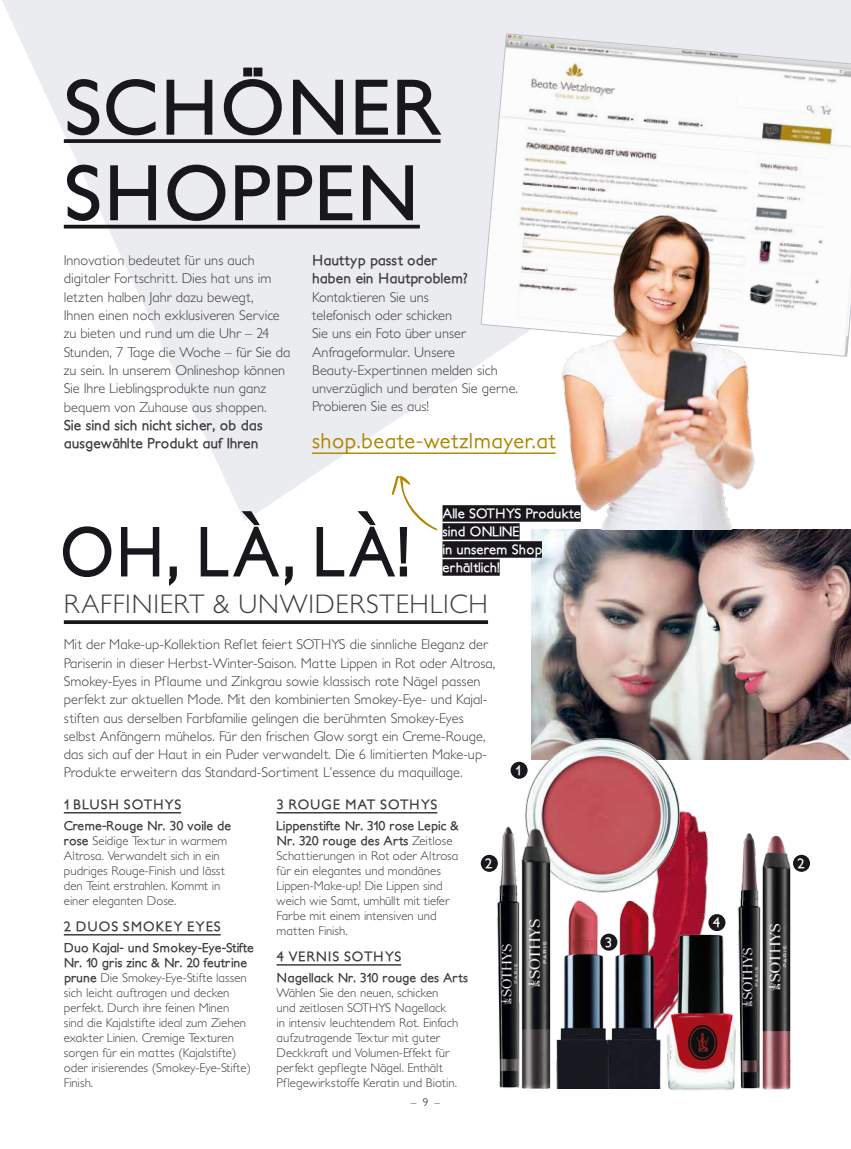
<style>
.page{position:relative;width:851px;height:1149px;background:#fff}
.page>*{position:absolute;margin:0;border:0;box-sizing:border-box;transform-origin:0 0}
.t1{font:700 75px/85.5px "Petita";letter-spacing:.005em;color:#1a171c}
.t2{font:700 67.5px "Petita";color:#1a171c;scale:.93 1}
.t3{font:300 27px "Petita";letter-spacing:.03em;color:#3e3d40}
.t4{font:500 21.3px "Petita";letter-spacing:.02em;color:#ae8800}
.t5{font:300 14.25px/18.3px "Petita";letter-spacing:.005em;color:#3e3d40}
.t6{font:700 14.25px/18.3px "Petita";letter-spacing:.005em;color:#3e3d40}
.t7{font:700 13.5px/18px "Petita";letter-spacing:.005em;color:#fff}
.t8{font:700 13.5px "Petita";letter-spacing:.06em;color:#3e3d40}
.t9{font:300 12.75px/15px "Petita";letter-spacing:.005em;color:#3e3d40}
.t10{font:700 12.75px "Petita";letter-spacing:.005em;color:#3e3d40}
.s1{font-weight:700}
</style>
<div class="page">
<svg style="left:2px;top:0;width:848px;height:521px;fill:#ebecef"></svg>
<img style="left:531px;top:529px;width:319px;height:230px">
<img style="left:618px;top:816px;width:192px;height:273px">
<svg style="left:64px;top:139px;width:376px;height:4px;background:#262328"></svg>
<hr style="left:64px;top:225px;width:356px;height:3px;background:#1a171c">
<hr style="left:276px;top:811px;width:161px;height:2px;background:#3e3d40">
<hr style="left:276px;top:963px;width:125px;height:2px;background:#3e3d40">
<div style="left:442px;top:505px;width:138px;height:16px;background:#1a171c"></div>
<div style="left:442px;top:523px;width:77px;height:16px;background:#1a171c"></div>
<div style="left:442px;top:541px;width:100px;height:16px;background:#1a171c"></div>
<div style="left:442px;top:559px;width:57px;height:16px;background:#1a171c"></div>
<hr style="left:64px;top:811px;width:117px;height:2px;background:#3e3d40">
<hr style="left:64px;top:933px;width:156px;height:2px;background:#3e3d40">
<img style="left:513px;top:725px;width:182px;height:177px">
<img style="left:653px;top:919px;width:76px;height:172px">
<img style="left:764px;top:816px;width:37px;height:274px">
<img style="left:729px;top:816px;width:35px;height:274px">
<img style="left:488px;top:827px;width:19px;height:261px">
<img style="left:507px;top:781px;width:54px;height:308px">
<svg style="left:480px;top:33px;width:370px;height:324px"></svg>
<img style="left:527px;top:198px;width:268px;height:331px">
<hr style="left:312px;top:452px;width:243px;height:2px;background:#ae8800">
<svg style="left:391px;top:475px;width:46px;height:55px"></svg>
<hr style="left:64px;top:620px;width:424px;height:3px;background:#1a171c">
<div style="left:510px;top:761px;width:17px;height:17px;background:#1a171c;border-radius:50%"></div>
<div style="left:480px;top:854px;width:17px;height:17px;background:#1a171c;border-radius:50%"></div>
<div style="left:708px;top:913px;width:17px;height:17px;background:#1a171c;border-radius:50%"></div>
<div style="left:792px;top:854px;width:17px;height:17px;background:#1a171c;border-radius:50%"></div>
<img style="left:547px;top:888px;width:51px;height:200px">
<img style="left:598px;top:888px;width:74px;height:200px">
<h1 class="t1" style="left:64px;top:67px;width:378px">Schöner<br>Shoppen</h1>
<p class="t5" style="left:64px;top:251px;width:228px">Innovation bedeutet für uns auch digitaler Fortschritt. Dies hat uns im letzten halben Jahr dazu bewegt,<br>Ihnen einen noch exklusiveren Service zu bieten und rund um die Uhr – 24<br>Stunden, 7 Tage die Woche – für Sie da zu sein. In unserem Onlineshop können Sie Ihre Lieblingsprodukte nun ganz bequem von Zuhause aus shoppen.</p>
<p class="t6" style="left:64px;top:416px;width:200px">Sie sind sich nicht sicher, ob das ausgewählte Produkt auf Ihren</p>
<p class="t6" style="left:312px;top:251px;width:157px">H auttyp passt oder haben ein H autproblem?</p>
<p class="t5" style="left:312px;top:288px;width:207px">Kontaktieren Sie uns<br>telefonisch oder schicken<br>Sie uns ein Foto über unser<br>Anfrageformular. Unsere<br>Beauty-Expertinnen melden sich unverzüglich und beraten Sie gerne.<br>Probieren Sie es aus!</p>
<h3 class="t4" style="left:312px;top:428px;width:245px">shop.beate-wetzlmayer.at</h3>
<h2 class="t2" style="left:59px;top:510px;width:378px">Oh, là, là!</h2>
<p class="t7" style="left:442px;top:504px;width:140px">Alle Sothys Produkte sind Online<br>in unserem Shop</p>
<p class="t7" style="left:442px;top:558px;width:59px">erhältlich!</p>
<h3 class="t3" style="left:64px;top:588px;width:198px">Raffin iert &amp; unw</h3>
<h3 class="t3" style="left:308px;top:588px;width:74px">idersteh</h3>
<h3 class="t3" style="left:429px;top:588px;width:54px">lich</h3>
<p class="t5" style="left:64px;top:635px;width:433px">Mit der Make-up-Kollektion Reflet feiert SOTHYS die sinnliche Eleganz der Pariserin in dieser Herbst-Winter-Saison. Matte Lippen in Rot oder Altrosa, Smokey-Eyes in Pflaume und Zinkgrau sowie klassisch rote Nägel passen perfekt zur aktuellen Mode. Mit den kombinierten Smokey-Eye- und Kajal&shy;stiften aus derselben Farbfamilie gelingen die berühmten Smokey-Eyes selbst Anfängern mühelos. Für den frischen Glow sorgt ein Creme-Rouge, das sich auf der Haut in ein Puder verwandelt. Die 6 limitierten Make-up-Produkte erweitern das Standard-Sortiment L’essence du maquillage.</p>
<p class="t8" style="left:64px;top:795px;width:119px">1 Blush Sothys</p>
<p class="t9" style="left:64px;top:818px;width:169px"><span class="s1">Creme-Rouge Nr. 30 voile de rose</span> Seidige Textur in warmem<br>Altrosa. Verwandelt sich in ein pudriges Rouge-Finish und lässt den Teint erstrahlen. Kommt in einer eleganten Dose.</p>
<p class="t8" style="left:64px;top:917px;width:158px">2 Duos Smokey Eyes</p>
<p class="t9" style="left:64px;top:939px;width:191px"><span class="s1">Duo Kajal- und Smokey-Eye-Stifte<br>Nr. 10 gris zinc &amp; Nr. 20 feutrine prune</span> Die Smokey-Eye-Stifte lassen sich leicht auftragen und decken perfekt. Durch ihre feinen Minen<br>sind die Kajalstifte ideal zum Ziehen exakter Linien. Cremige Texturen sorgen für ein mattes (Kajalstifte) oder irisierendes (Smokey-Eye-Stifte)<br>Finish.</p>
<p class="t8" style="left:276px;top:795px;width:80px">3 Rouge Mat</p>
<p class="t8" style="left:380px;top:795px;width:59px">Sothys</p>
<p class="t9" style="left:276px;top:818px;width:184px"><span class="s1">Lippenstifte Nr. 310 rose Lepic &amp;<br>Nr. 320 rouge des Arts</span> Zeitlose<br>Schattierungen in Rot oder Altrosa für ein elegantes und mondänes<br>Lippen-Make-up! Die Lippen sind weich wie Samt, umhüllt mit tiefer<br>Farbe mit einem intensiven und matten Finish.</p>
<p class="t8" style="left:276px;top:947px;width:126px">4 Vernis Sothys</p>
<p class="t10" style="left:276px;top:969px;width:193px">N agellack Nr. 310 rouge des Arts</p>
<p class="t9" style="left:276px;top:985px;width:183px">Wählen Sie den neuen, schicken und zeitlosen SOTHYS Nagellack<br>in intensiv leuchtendem Rot. Einfach aufzutragende Textur mit guter Deckkraft und Volumen-Effekt für perfekt gepflegte Nägel. Enthält Pflegewirkstoffe Keratin und Biotin.</p>
<p class="t7" style="left:485px;top:854px;width:9px">2</p>
<p class="t7" style="left:515px;top:761px;width:6px">1</p>
<p class="t7" style="left:604px;top:933px;width:9px">3</p>
<p class="t7" style="left:712px;top:913px;width:9px">4</p>
<p class="t7" style="left:797px;top:854px;width:9px">2</p>
</div>
